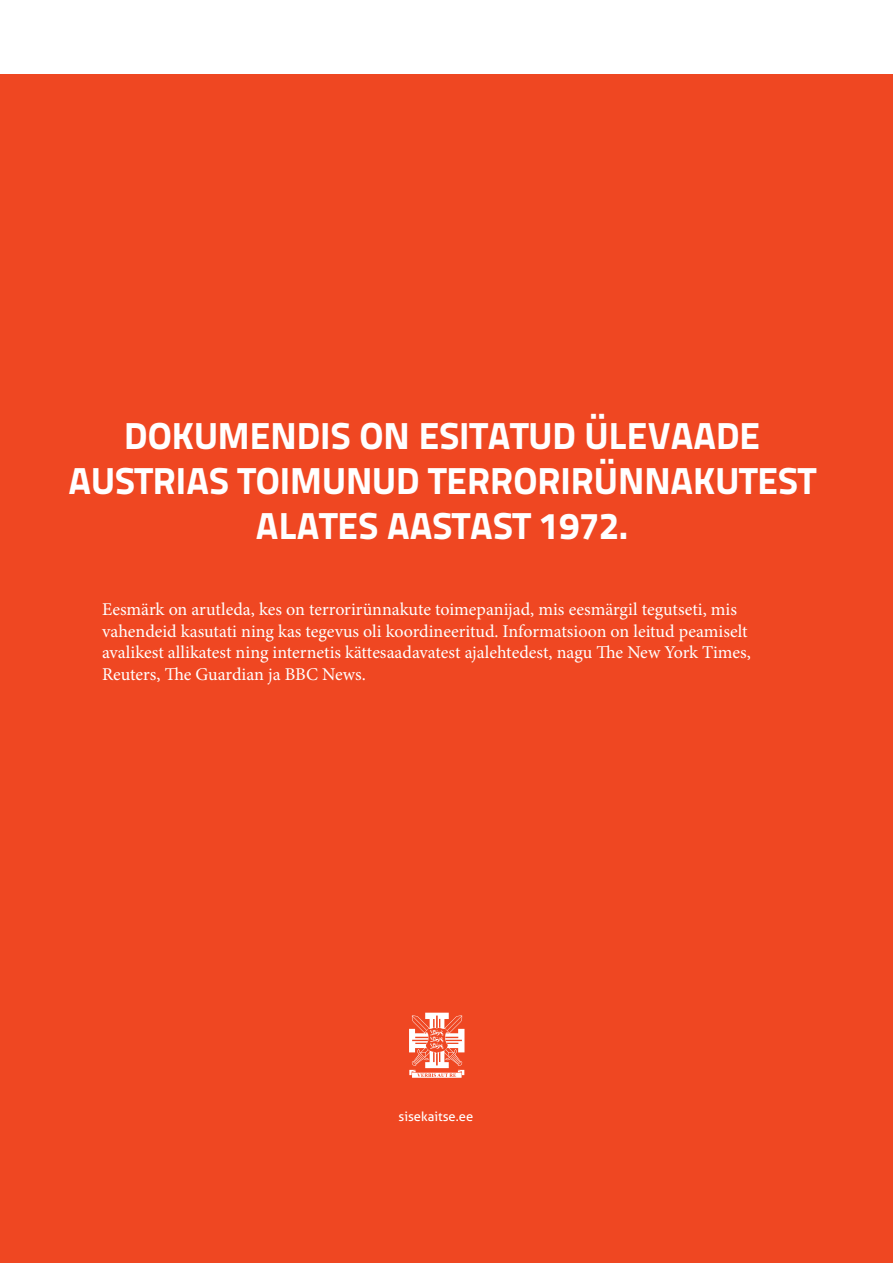
<style>
.page{position:relative;width:893px;height:1263px;background:#fff}
.page>*{position:absolute;margin:0;border:0;box-sizing:border-box;transform-origin:0 0}
.PTK{font:37.5px/45px "Titillium Text 20 L 999 wt";color:#fff;text-align:center}
.txt_bullet{font:18px/21.8px "Minion Pro";color:#fff}
.t1{font:12.9px "Aller";color:#fff}
</style>
<div class="page">
<div style="left:0;top:75px;width:893px;height:1188px;background:#ef4722"></div>
<svg style="left:409px;top:1013px;width:55px;height:65px"></svg>
<p class="PTK" style="left:68px;top:410px;width:749px">DOKUMENDIS ON ESITATUD ÜLEVAADE<br>AUSTRIAS TOIMUNUD TERRORIRÜNNAKUTEST<br>ALATES AASTAST 1972.</p>
<p class="txt_bullet" style="left:102px;top:598px;width:650px">Eesmärk on arutleda, kes on terrorirünnakute toimepanijad, mis eesmärgil tegutseti, mis vahendeid kasutati ning kas tegevus oli koordineeritud. Informatsioon on leitud peamiselt avalikest allikatest ning internetis kättesaadavatest ajalehtedest, nagu The New York Times, Reuters, The Guardian ja BBC News.</p>
<p class="t1" style="left:398px;top:1108px;width:76px">sisekaitse.ee</p>
</div>
